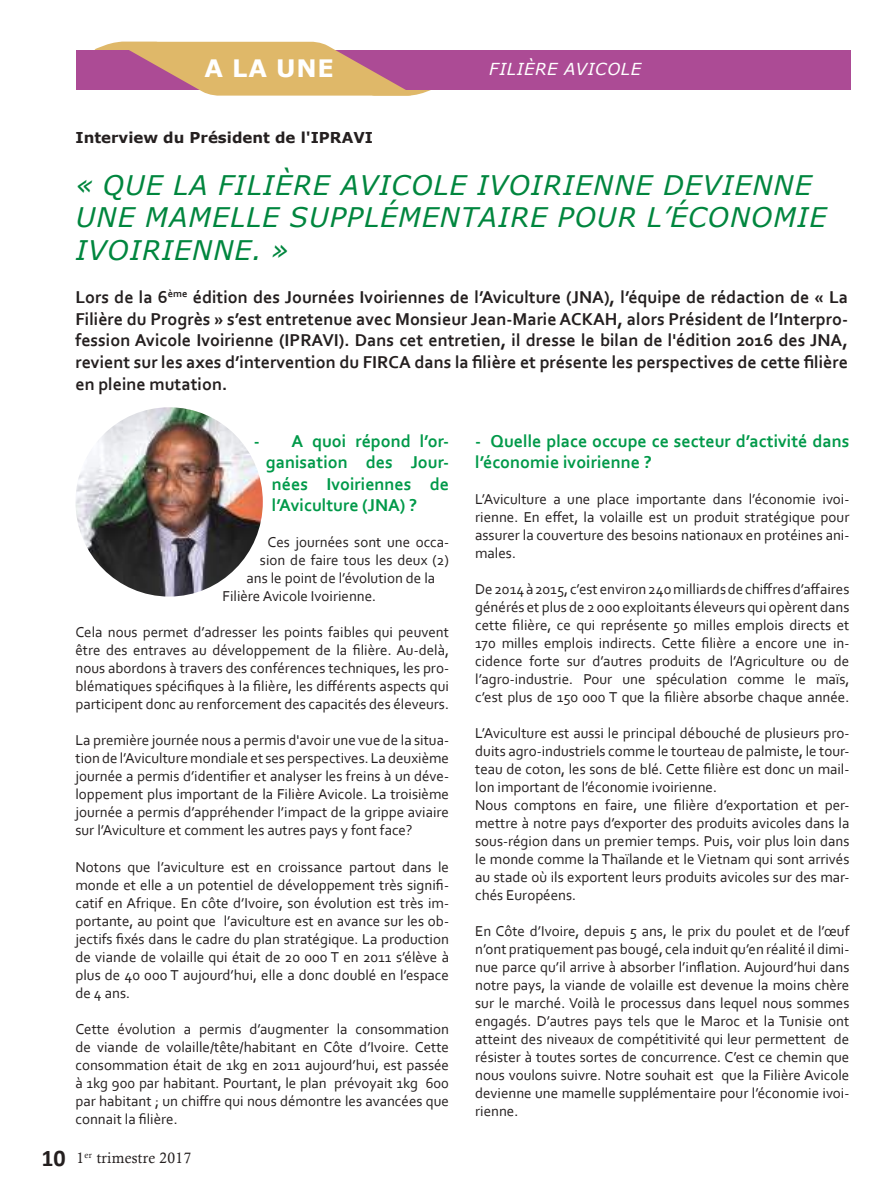
<style>
.page{position:relative;width:893px;height:1191px;background:#fff}
.page>*{position:absolute;margin:0;border:0;box-sizing:border-box;transform-origin:0 0}
.t1{font:italic 27px/32.4px "Verdana";letter-spacing:.035em;color:#00863e}
.t2{font:700 24px "Verdana";color:#fff}
.t3{font:700 18px/21.6px "Corbel";color:#241f1f;text-align:justify}
.t4{font:700 18px/21.6px "Corbel";color:#009949}
.t5{font:italic 16.5px "Verdana";letter-spacing:.035em;color:#fff}
.t6{font:15px/18px "Corbel";color:#241f1f;text-align:justify}
.t7{font:700 15px "Verdana";color:#241f1f}
.t8{font:15px "Calisto";letter-spacing:.02em;color:#241f1f}
.s1{font-family:"Calibri";font-weight:700;font-size:24px}
</style>
<div class="page">
<img style="left:75px;top:407px;width:188px;height:189px">
<div style="left:76px;top:51px;width:775px;height:39px;background:#ac4b95"></div>
<svg style="left:90px;top:42px;width:350px;height:54px"></svg>
<h2 class="t2" style="left:205px;top:52px;width:131px">A LA UNE</h2>
<p class="t5" style="left:489px;top:58px;width:153px">FILIÈRE AVICOLE</p>
<p class="t7" style="left:75px;top:126px;width:299px">Interview du Président de l'IPRAVI</p>
<h1 class="t1" style="left:75px;top:169px;width:753px">« QUE LA FILIÈRE AVICOLE IVOIRIENNE DEVIENNE<br>UNE MAMELLE SUPPLÉMENTAIRE POUR L’ÉCONOMIE<br>IVOIRIENNE. »</h1>
<p class="t3" style="left:75px;top:286px;width:774px">Lors de la 6<sup>ème</sup> édition des Journées Ivoiriennes de l’Aviculture (JNA), l’équipe de rédaction de « La Filière du Progrès » s’est entretenue avec Monsieur Jean-Marie ACKAH, alors Président de l’Interpro&shy;fession Avicole Ivoirienne (IPRAVI). Dans cet entretien, il dresse le bilan de l'édition 2016 des JNA, revient sur les axes d’intervention du FIRCA dans la filière et présente les perspectives de cette filière en pleine mutation.</p>
<p class="t4" style="left:254px;top:429px;width:197px">- A quoi répond l’or-</p>
<p class="t4" style="left:266px;top:451px;width:185px">ganisation des Jour-</p>
<p class="t4" style="left:272px;top:472px;width:179px">nées Ivoiriennes de</p>
<p class="t4" style="left:272px;top:494px;width:147px">l’Aviculture (JNA) ?</p>
<p class="t6" style="left:267px;top:533px;width:183px">Ces journées sont une occa-</p>
<p class="t6" style="left:260px;top:551px;width:191px">sion de faire tous les deux (2)</p>
<p class="t6" style="left:246px;top:569px;width:190px">ans le point de l’évolution de la</p>
<p class="t6" style="left:222px;top:587px;width:155px">Filière Avicole Ivoirienne.</p>
<p class="t6" style="left:75px;top:623px;width:375px">Cela nous permet d’adresser les points faibles qui peuvent être des entraves au développement de la filière. Au-delà, nous abordons à travers des conférences techniques, les pro&shy;blématiques spécifiques à la filière, les différents aspects qui participent donc au renforcement des capacités des éleveurs.</p>
<p class="t6" style="left:75px;top:731px;width:375px">La première journée nous a permis d'avoir une vue de la situa&shy;tion de l’Aviculture mondiale et ses perspectives. La deuxième journée a permis d’identifier et analyser les freins à un déve&shy;loppement plus important de la Filière Avicole. La troisième journée a permis d’appréhender l’impact de la grippe aviaire sur l’Aviculture et comment les autres pays y font face?</p>
<p class="t6" style="left:75px;top:857px;width:375px">Notons que l’aviculture est en croissance partout dans le monde et elle a un potentiel de développement très signifi&shy;catif en Afrique. En côte d’Ivoire, son évolution est très im&shy;portante, au point que l’aviculture est en avance sur les ob&shy;jectifs fixés dans le cadre du plan stratégique. La production de viande de volaille qui était de 20 000 T en 2011 s’élève à plus de 40 000 T aujourd’hui, elle a donc doublé en l’espace de 4 ans.</p>
<p class="t6" style="left:75px;top:1019px;width:375px">Cette évolution a permis d’augmenter la consommation de viande de volaille/tête/habitant en Côte d’Ivoire. Cette consommation était de 1kg en 2011 aujourd’hui, est passée à 1kg 900 par habitant. Pourtant, le plan prévoyait 1kg 600 par habitant ; un chiffre qui nous démontre les avancées que connait la filière.</p>
<p class="t4" style="left:475px;top:429px;width:376px">- Quelle place occupe ce secteur d’activité dans l’économie ivoirienne ?</p>
<p class="t6" style="left:475px;top:490px;width:376px">L’Aviculture a une place importante dans l’économie ivoi&shy;rienne. En effet, la volaille est un produit stratégique pour assurer la couverture des besoins nationaux en protéines ani&shy;males.</p>
<p class="t6" style="left:475px;top:580px;width:376px">De 2014 à 2015, c’est environ 240 milliards de chiffres d’affaires générés et plus de 2 000 exploitants éleveurs qui opèrent dans cette filière, ce qui représente 50 milles emplois directs et 170 milles emplois indirects. Cette filière a encore une in&shy;cidence forte sur d’autres produits de l’Agriculture ou de l’agro-industrie. Pour une spéculation comme le maïs, c’est plus de 150 000 T que la filière absorbe chaque année.</p>
<p class="t6" style="left:475px;top:724px;width:376px;text-align:left">L’Aviculture est aussi le principal débouché de plusieurs pro&shy;duits agro-industriels comme le tourteau de palmiste, le tour&shy;teau de coton, les sons de blé. Cette filière est donc un mail&shy;lon important de l’économie ivoirienne.<br>Nous comptons en faire, une filière d’exportation et per&shy;mettre à notre pays d’exporter des produits avicoles dans la sous-région dans un premier temps. Puis, voir plus loin dans le monde comme la Thaïlande et le Vietnam qui sont arrivés au stade où ils exportent leurs produits avicoles sur des mar&shy;chés Européens.</p>
<p class="t6" style="left:475px;top:922px;width:376px">En Côte d’Ivoire, depuis 5 ans, le prix du poulet et de l’œuf n’ont pratiquement pas bougé, cela induit qu’en réalité il dimi&shy;nue parce qu’il arrive à absorber l’inflation. Aujourd’hui dans notre pays, la viande de volaille est devenue la moins chère sur le marché. Voilà le processus dans lequel nous sommes engagés. D’autres pays tels que le Maroc et la Tunisie ont atteint des niveaux de compétitivité qui leur permettent de résister à toutes sortes de concurrence. C’est ce chemin que nous voulons suivre. Notre souhait est que la Filière Avicole devienne une mamelle supplémentaire pour l’économie ivoi&shy;rienne.</p>
<p class="t8" style="left:41px;top:1149px;width:151px"><span class="s1">10</span> 1<sup>er</sup> trimestre 2017</p>
</div>
